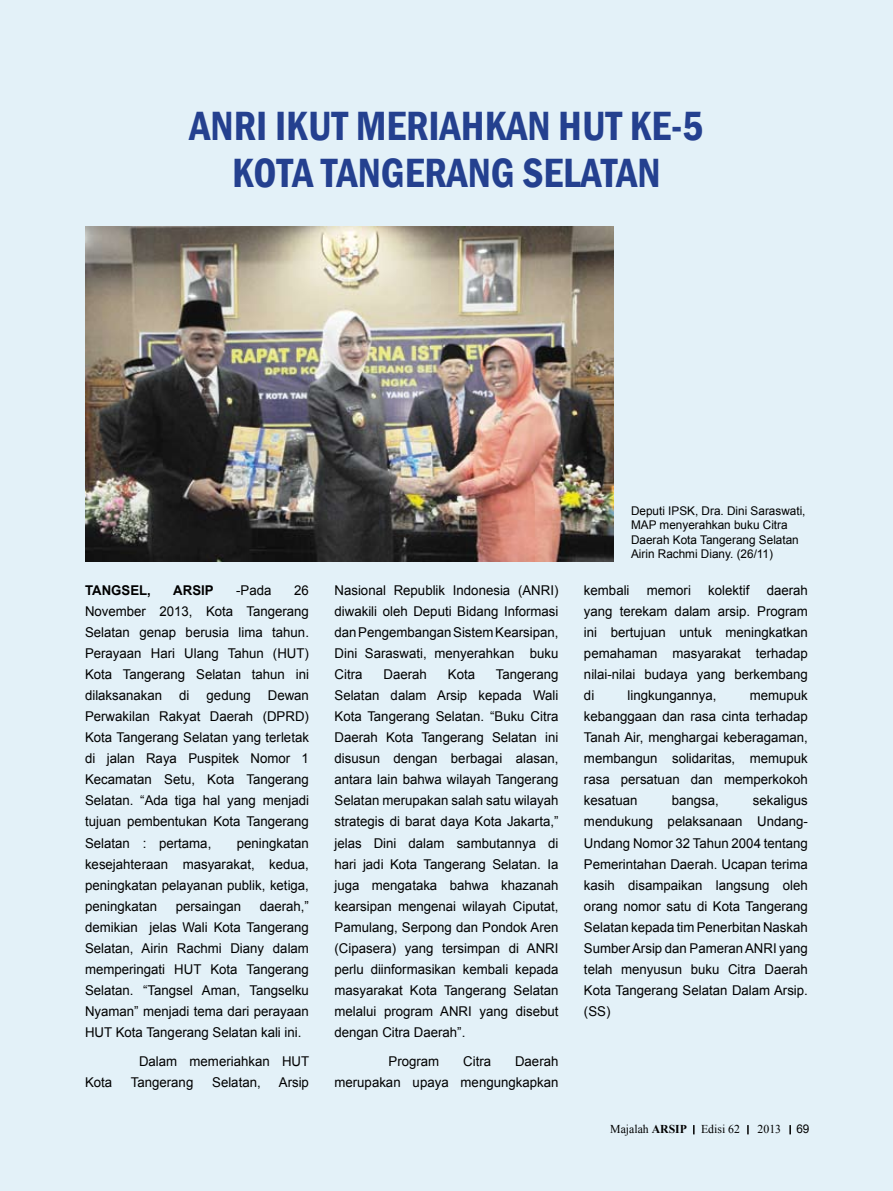
<style>
.page{position:relative;width:893px;height:1191px;background:#e3f1f8}
.page>*{position:absolute;margin:0;border:0;box-sizing:border-box;transform-origin:0 0}
.t1{font:600 condensed 42px/46.5px "Franklin Gothic";color:#24408f;text-align:center}
.t2{font:13.5px/21px "Arial";color:#000;text-align:justify}
.t3{font:700 13.5px "Arial";color:#000}
.t4{font:12px/14.4px "Arial";color:#000}
.t5{font:12px "Times New Roman";color:#000}
.s1{font-weight:700}
</style>
<div class="page">
<svg style="left:693px;top:1125px;width:2px;height:9px"></svg>
<svg style="left:747px;top:1125px;width:2px;height:9px"></svg>
<svg style="left:789px;top:1125px;width:2px;height:9px"></svg>
<img style="left:85px;top:226px;width:529px;height:335px">
<h1 class="t1" style="left:190px;top:102px;width:515px">ANRI IKUT MERIAHKAN HUT KE-5<br>KOTA TANGERANG SELATAN</h1>
<p class="t3" style="left:85px;top:581px;width:67px">TANGSEL,</p>
<p class="t3" style="left:173px;top:581px;width:42px">ARSIP</p>
<p class="t2" style="left:236px;top:580px;width:37px">-Pada</p>
<p class="t2" style="left:85px;top:580px;width:225px;text-indent:209px">26<br>November 2013, Kota Tangerang Selatan genap berusia lima tahun.<br>Perayaan Hari Ulang Tahun (HUT)<br>Kota Tangerang Selatan tahun ini dilaksanakan</p>
<p class="t2" style="left:85px;top:685px;width:225px;text-indent:183px">Dewan Perwakilan Rakyat Daerah (DPRD)<br>Kota Tangerang Selatan yang terletak di jalan Raya Puspitek Nomor 1<br>Kecamatan Setu, Kota Tangerang Selatan. “Ada tiga hal yang menjadi tujuan pembentukan Kota Tangerang Selatan : pertama,</p>
<p class="t2" style="left:179px;top:685px;width:12px">di</p>
<p class="t2" style="left:207px;top:685px;width:46px">gedung</p>
<p class="t2" style="left:85px;top:832px;width:225px;text-indent:152px">peningkatan kesejahteraan masyarakat, kedua, peningkatan pelayanan publik, ketiga, peningkatan</p>
<p class="t2" style="left:85px;top:895px;width:225px;text-indent:175px">daerah,” demikian jelas Wali Kota Tangerang Selatan, Airin Rachmi Diany dalam memperingati HUT Kota Tangerang Selatan. “Tangsel Aman, Tangselku Nyaman” menjadi tema dari perayaan HUT Kota Tangerang Selatan kali ini.</p>
<p class="t2" style="left:139px;top:1051px;width:172px">Dalam memeriahkan HUT</p>
<p class="t2" style="left:85px;top:1072px;width:29px">Kota</p>
<p class="t2" style="left:131px;top:1072px;width:64px">Tangerang</p>
<p class="t2" style="left:212px;top:1072px;width:50px">Selatan,</p>
<p class="t2" style="left:279px;top:1072px;width:32px">Arsip</p>
<p class="t2" style="left:176px;top:895px;width:67px">persaingan</p>
<p class="t2" style="left:334px;top:580px;width:225px">Nasional Republik Indonesia (ANRI) diwakili oleh Deputi Bidang Informasi dan Pengembangan Sistem Kearsipan, Dini Saraswati, menyerahkan buku Citra</p>
<p class="t2" style="left:334px;top:664px;width:225px;text-indent:161px">Tangerang Selatan dalam Arsip kepada Wali Kota Tangerang Selatan. “Buku Citra Daerah Kota Tangerang Selatan ini disusun dengan berbagai alasan, antara lain bahwa wilayah Tangerang Selatan merupakan salah satu wilayah strategis di barat daya Kota Jakarta,” jelas Dini dalam sambutannya di hari jadi Kota Tangerang Selatan. Ia juga mengataka bahwa khazanah kearsipan mengenai wilayah Ciputat, Pamulang, Serpong dan Pondok Aren (Cipasera) yang tersimpan di ANRI perlu diinformasikan kembali kepada masyarakat Kota Tangerang Selatan melalui program ANRI yang disebut dengan Citra Daerah”.</p>
<p class="t2" style="left:388px;top:1051px;width:52px">Program</p>
<p class="t2" style="left:463px;top:1051px;width:29px">Citra</p>
<p class="t2" style="left:383px;top:664px;width:45px">Daerah</p>
<p class="t2" style="left:448px;top:664px;width:29px">Kota</p>
<p class="t2" style="left:334px;top:1051px;width:225px;text-align:right">Daerah<br>merupakan upaya mengungkapkan</p>
<p class="t4" style="left:631px;top:503px;width:176px">Deputi IPSK, Dra. Dini Saraswati,<br>MAP menyerahkan buku Citra<br>Daerah Kota Tangerang Selatan<br>Airin Rachmi Diany. (26/11)</p>
<p class="t2" style="left:584px;top:580px;width:47px">kembali</p>
<p class="t2" style="left:647px;top:580px;width:46px">memori</p>
<p class="t2" style="left:708px;top:580px;width:43px">kolektif</p>
<p class="t2" style="left:584px;top:580px;width:225px;text-indent:183px">daerah yang terekam dalam arsip. Program ini bertujuan untuk meningkatkan pemahaman masyarakat terhadap nilai-nilai budaya yang berkembang di</p>
<p class="t2" style="left:584px;top:685px;width:225px;text-indent:166px">memupuk kebanggaan dan rasa cinta terhadap Tanah Air, menghargai keberagaman, membangun solidaritas, memupuk rasa persatuan dan memperkokoh kesatuan</p>
<p class="t2" style="left:628px;top:685px;width:90px">lingkungannya,</p>
<p class="t2" style="left:584px;top:790px;width:225px;text-indent:169px">sekaligus mendukung pelaksanaan Undang-Undang Nomor 32 Tahun 2004 tentang Pemerintahan Daerah. Ucapan terima kasih disampaikan langsung oleh orang nomor satu di Kota Tangerang Selatan kepada tim Penerbitan Naskah Sumber Arsip dan Pameran ANRI yang telah menyusun buku Citra Daerah Kota Tangerang Selatan Dalam Arsip. (SS)</p>
<p class="t2" style="left:672px;top:790px;width:49px">bangsa,</p>
<p class="t5" style="left:610px;top:1120px;width:131px">Majalah <span class="s1">ARSIP</span> Edisi 62</p>
<p class="t5" style="left:758px;top:1120px;width:25px">2013</p>
<p class="t4" style="left:796px;top:1122px;width:15px">69</p>
</div>
